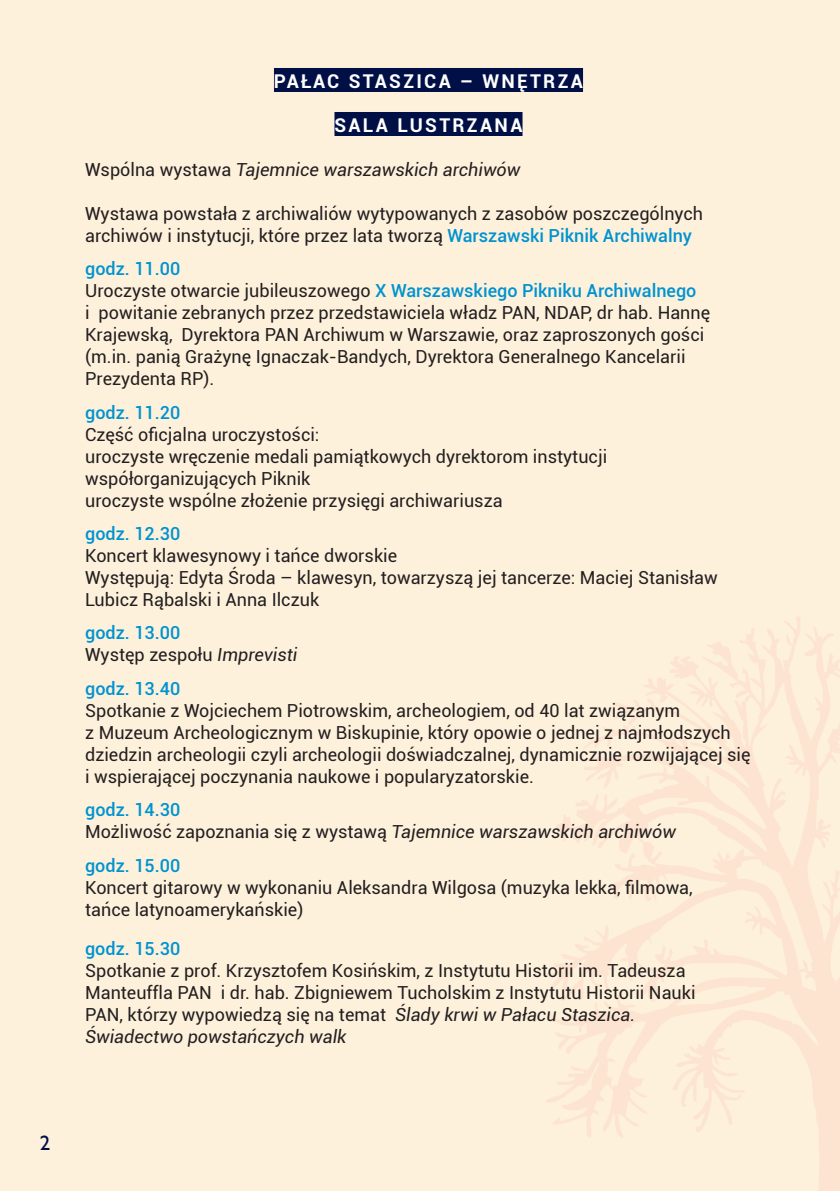
<style>
.page{position:relative;width:840px;height:1191px;background:#fff}
.page>*{position:absolute;margin:0;border:0;box-sizing:border-box;transform-origin:0 0}
.t1{font:700 19px "Roboto";letter-spacing:.12em;color:#fff}
.t2{font:19px "Humanst 521 PL";color:#001047}
.t3{font:18px/22px "Roboto";color:#231f20}
.t4{font:500 18px "Roboto";color:#0093d0}
.t5{font:italic 18px "Roboto";color:#231f20}
.s1{font-style:normal}
.s2{font-weight:500;color:#0093d0}
.s3{font-style:italic}
</style>
<div class="page">
<div style="left:0;top:0;width:839px;height:1191px;background:#fef1dc"></div>
<svg style="left:544px;top:617px;width:295px;height:574px"></svg>
<div style="left:274px;top:68px;width:308px;height:24px;background:#001047"></div>
<div style="left:334px;top:112px;width:188px;height:24px;background:#001047"></div>
<p class="t2" style="left:40px;top:1129px;width:12px">2</p>
<p class="t1" style="left:274px;top:68px;width:310px">PAŁAC STASZICA – WNĘTRZA</p>
<p class="t1" style="left:334px;top:112px;width:189px">SALA LUSTRZANA</p>
<p class="t5" style="left:85px;top:157px;width:436px"><span class="s1">Wspólna wystawa</span> Tajemnice warszawskich archiwów</p>
<p class="t3" style="left:85px;top:202px;width:619px">Wystawa powstała z archiwaliów wytypowanych z zasobów poszczególnych archiwów i instytucji, które przez lata tworzą <span class="s2">Warszawski Piknik Archiwalny</span></p>
<p class="t3" style="left:85px;top:257px;width:626px"><span class="s2">godz. 11.00<br></span>Uroczyste otwarcie jubileuszowego <span class="s2">X Warszawskiego Pikniku Archiwalnego<br></span>i powitanie zebranych przez przedstawiciela władz PAN, NDAP, dr hab. Hannę Krajewską, Dyrektora PAN Archiwum w Warszawie, oraz zaproszonych gości (m.in. panią Grażynę Ignaczak-Bandych, Dyrektora Generalnego Kancelarii Prezydenta RP).</p>
<p class="t4" style="left:85px;top:400px;width:97px">godz. 11.20</p>
<p class="t3" style="left:85px;top:423px;width:523px">Część oficjalna uroczystości:<br>uroczyste wręczenie medali pamiątkowych dyrektorom instytucji współorganizujących Piknik<br>uroczyste wspólne złożenie przysięgi archiwariusza</p>
<p class="t4" style="left:85px;top:521px;width:97px">godz. 12.30</p>
<p class="t3" style="left:85px;top:544px;width:633px">Koncert klawesynowy i tańce dworskie<br>Występują: Edyta Środa – klawesyn, towarzyszą jej tancerze: Maciej Stanisław<br>Lubicz Rąbalski i Anna Ilczuk</p>
<p class="t3" style="left:85px;top:621px;width:214px"><span class="s2">godz. 13.00<br></span>Występ zespołu <span class="s3">Imprevisti</span></p>
<p class="t4" style="left:85px;top:676px;width:97px">godz. 13.40</p>
<p class="t3" style="left:85px;top:698px;width:666px">Spotkanie z Wojciechem Piotrowskim, archeologiem, od 40 lat związanym<br>z Muzeum Archeologicznym w Biskupinie, który opowie o jednej z najmłodszych dziedzin archeologii czyli archeologii doświadczalnej, dynamicznie rozwijającej się i wspierającej poczynania naukowe i popularyzatorskie.</p>
<p class="t3" style="left:85px;top:798px;width:592px"><span class="s2">godz. 14.30<br></span>Możliwość zapoznania się z wystawą <span class="s3">Tajemnice warszawskich archiwów</span></p>
<p class="t4" style="left:85px;top:852px;width:97px">godz. 15.00</p>
<p class="t3" style="left:85px;top:875px;width:608px">Koncert gitarowy w wykonaniu Aleksandra Wilgosa (muzyka lekka, filmowa, tańce latynoamerykańskie)</p>
<p class="t4" style="left:85px;top:935px;width:97px">godz. 15.30</p>
<p class="t3" style="left:85px;top:958px;width:611px">Spotkanie z prof. Krzysztofem Kosińskim, z Instytutu Historii im. Tadeusza Manteuffla PAN i dr. hab. Zbigniewem Tucholskim z Instytutu Historii Nauki PAN, którzy wypowiedzą się na temat <span class="s3">Ślady krwi w Pałacu Staszica.<br>Świadectwo powstańczych walk</span></p>
</div>
